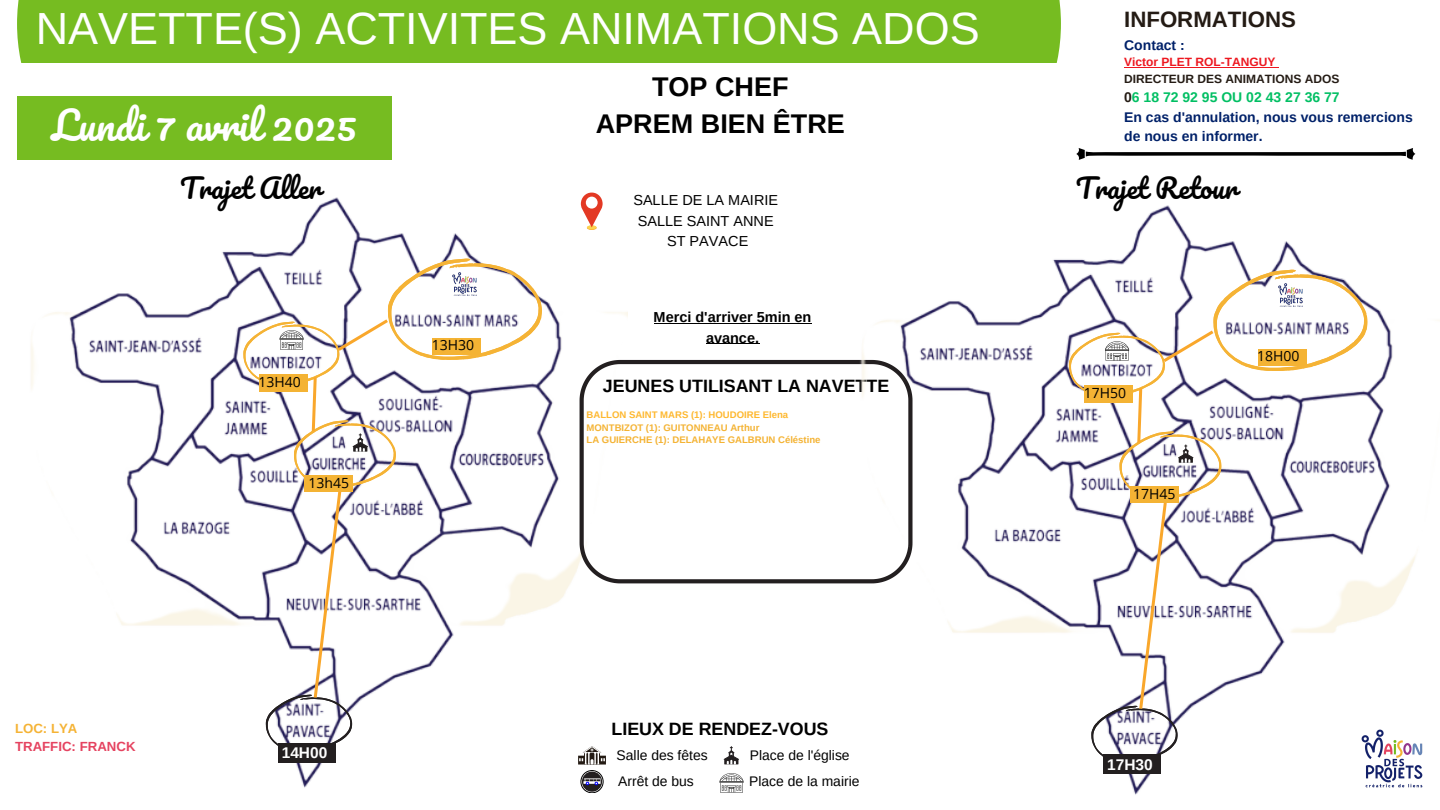
<style>
.page{position:relative;width:1440px;height:810px;background:#fff}
.page>*{position:absolute;margin:0;border:0;box-sizing:border-box;transform-origin:0 0}
.t1{font:45px "Arimo";color:#fff}
.t2{font:39px "Pacifico";color:#fff}
.t3{font:27px "Pacifico";color:#000}
.t4{font:700 27px "Arimo";color:#000}
.t5{font:700 22.3px "Arimo";color:#241b14}
.t6{font:700 17.8px "Arimo";color:#000}
.t7{font:700 15.5px "Arimo";color:#fff}
.t8{font:14.5px "Arimo";color:#000}
.t9{font:700 14.5px/20.2px "Arimo";color:#000;text-align:center}
.t10{font:700 14px/19.5px "Arimo";color:#002169}
.t11{font:14px "Open Sans";color:#000}
.t12{font:700 14px "Arimo";color:#00bf63}
.t13{font:13.9px "Arimo";color:#000}
.t14{font:700 13.2px "Arimo";color:#e54360}
.t15{font:700 13.2px "Arimo";color:#f5b335}
.t16{font:700 12px "Arimo";color:#241b14}
.t17{font:700 12px "Arimo";color:#ed171f}
.t18{font:700 9.6px "Arimo";color:#f4b334}
.t19{font:700 9.6px "Arimo";color:#feb82f}
.s1{color:#241b14}
</style>
<div class="page">
<div style="left:17px;top:0;width:1044px;height:62px;background:#76bc21"></div>
<div style="left:17px;top:96px;width:374px;height:64px;background:#76bc21"></div>
<svg style="left:724px;top:746px;width:15px;height:18px"></svg>
<svg style="left:720px;top:773px;width:24px;height:20px"></svg>
<svg style="left:1076px;top:148px;width:339px;height:12px"></svg>
<img style="left:31px;top:192px;width:596px;height:601px">
<hr style="left:654px;top:323px;width:158px;height:1px;background:#000">
<hr style="left:706px;top:343px;width:53px;height:1px;background:#000">
<hr style="left:1124px;top:67px;width:152px;height:1px;background:#ed171f">
<svg style="left:580px;top:360px;width:267px;height:223px"></svg>
<img style="left:847px;top:205px;width:576px;height:590px">
<svg style="left:243px;top:259px;width:299px;height:504px"></svg>
<svg style="left:1069px;top:270px;width:299px;height:504px"></svg>
<p class="t1" style="left:36px;top:4px;width:945px">NAVETTE(S) ACTIVITES ANIMATIONS ADOS</p>
<p class="t4" style="left:652px;top:71px;width:138px">TOP CHEF</p>
<p class="t2" style="left:52px;top:105px;width:306px">Lundi 7 avril 2025</p>
<p class="t4" style="left:596px;top:109px;width:251px">APREM BIEN ÊTRE</p>
<p class="t3" style="left:180px;top:173px;width:142px">Trajet Aller</p>
<p class="t11" style="left:258px;top:372px;width:44px">13H40</p>
<p class="t11" style="left:309px;top:473px;width:42px">13h45</p>
<p class="t11" style="left:432px;top:335px;width:44px">13H30</p>
<p class="t15" style="left:15px;top:721px;width:64px">LOC: LYA</p>
<p class="t14" style="left:15px;top:739px;width:122px">TRAFFIC: FRANCK</p>
<p class="t7" style="left:282px;top:744px;width:47px">14H00</p>
<p class="t8" style="left:633px;top:192px;width:146px">SALLE DE LA MAIRIE</p>
<h1 class="t8" style="left:638px;top:212px;width:137px">SALLE SAINT ANNE</h1>
<p class="t8" style="left:667px;top:233px;width:83px">ST PAVACE</p>
<p class="t9" style="left:654px;top:307px;width:159px">Merci d'arriver 5min en avance.</p>
<p class="t6" style="left:603px;top:376px;width:288px">JEUNES UTILISANT LA NAVETTE</p>
<p class="t19" style="left:587px;top:409px;width:203px">BALLON SAINT MARS (1): HOUDOIRE Elena</p>
<p class="t18" style="left:587px;top:422px;width:174px">MONTBIZOT (1): GUITONNEAU Arthur</p>
<p class="t18" style="left:587px;top:435px;width:236px">LA GUIERCHE (1): DELAHAYE GALBRUN Céléstine</p>
<h2 class="t6" style="left:611px;top:719px;width:219px">LIEUX DE RENDEZ-VOUS</h2>
<h3 class="t13" style="left:617px;top:747px;width:93px">Salle des fêtes</h3>
<p class="t13" style="left:618px;top:774px;width:77px">Arrêt de bus</p>
<p class="t13" style="left:750px;top:747px;width:101px">Place de l'église</p>
<p class="t13" style="left:749px;top:774px;width:112px">Place de la mairie</p>
<h4 class="t5" style="left:1124px;top:7px;width:173px">INFORMATIONS</h4>
<p class="t10" style="left:1124px;top:35px;width:62px">Contact :</p>
<p class="t17" style="left:1124px;top:55px;width:153px">Victor PLET ROL-TANGUY</p>
<p class="t16" style="left:1124px;top:72px;width:217px">DIRECTEUR DES ANIMATIONS ADOS</p>
<p class="t12" style="left:1124px;top:90px;width:217px"><span class="s1">0</span>6 18 72 92 95 OU 02 43 27 36 77</p>
<p class="t10" style="left:1124px;top:107px;width:290px">En cas d'annulation, nous vous remercions de nous en informer.</p>
<p class="t3" style="left:1076px;top:173px;width:163px">Trajet Retour</p>
<p class="t11" style="left:1084px;top:383px;width:44px">17H50</p>
<p class="t11" style="left:1133px;top:484px;width:44px">17H45</p>
<h6 class="t11" style="left:1257px;top:346px;width:44px">18H00</h6>
<p class="t7" style="left:1107px;top:756px;width:47px">17H30</p>
</div>
